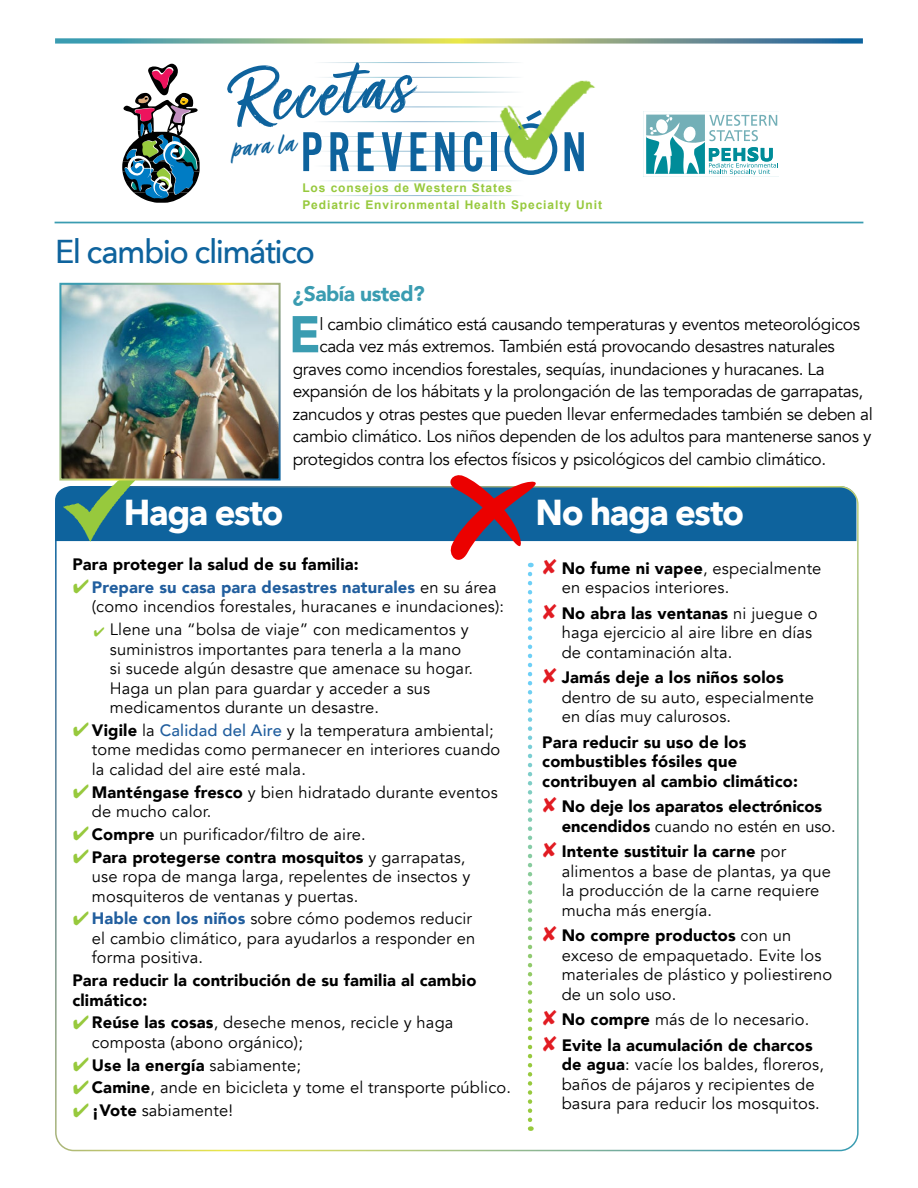
<style>
.page{position:relative;width:918px;height:1188px;background:#fff}
.page>*{position:absolute;margin:0;border:0;box-sizing:border-box;transform-origin:0 0}
.t1{font:85.5px "Turbinado Pro";color:#0e639d}
.t2{font:58.35px "Alternate Got No 2 D";letter-spacing:.08em;color:#0e639d}
.t3{font:900 51.15px "Avenir";color:#3a9cb1}
.t4{font:700 36px "Avenir Next";letter-spacing:-.04em;color:#fff}
.t5{font:500 33px "Avenir Next";letter-spacing:-.05em;color:#0e639d}
.t6{font:33px "Turbinado Pro";color:#0e639d}
.t7{font:900 21px "Avenir";letter-spacing:-.025em;color:#3a9cb1}
.t8{font:17.25px "Avenir";letter-spacing:-.02em;color:#000}
.t9{font:16.5px/19.5px "Avenir";letter-spacing:.01em;color:#000}
.t10{font:900 16.5px/19.5px "Avenir";letter-spacing:.01em;color:#000}
.t11{font:900 16.5px/22.8px "Avenir";letter-spacing:.01em;color:#215e9e}
.t12{font:700 12px/16.5px "Arial";letter-spacing:.075em;color:#97c93d}
.s1{font-family:"ITC Avant Garde Pro";font-size:67.5px}
.s2{color:#000}
.s3{font-weight:400;color:#000}
.s4{font-weight:900}
.s5{font-weight:500;color:#215e9e}
.s6{font-weight:900;color:#215e9e}
.s7{font-weight:400}
</style>
<div class="page">
<svg style="left:55px;top:38px;width:808px;height:6px"></svg>
<svg style="left:643px;top:111px;width:135px;height:65px"></svg>
<img style="left:493px;top:77px;width:102px;height:90px">
<svg style="left:122px;top:64px;width:78px;height:139px"></svg>
<div style="left:55px;top:222px;width:808px;height:1px;border:1px solid #3a9cb1"></div>
<div style="left:55px;top:486px;width:801px;height:55px;background:#0e639d"></div>
<svg style="left:528px;top:574px;width:4px;height:557px"></svg>
<svg style="left:450px;top:475px;width:86px;height:92px"></svg>
<img style="left:62px;top:481px;width:78px;height:61px">
<img style="left:62px;top:286px;width:216px;height:192px">
<h1 class="t1" style="left:226px;top:54px;width:180px;rotate:-5deg">Recetas</h1>
<h2 class="t2" style="left:301px;top:121px;width:287px">PREVENCI<span class="s1">Ó</span>N</h2>
<h3 class="t6" style="left:230px;top:131px;width:65px;rotate:-5deg">para la</h3>
<p class="t12" style="left:302px;top:180px;width:301px">Los consejos de Western States<br>Pediatric Environmental Health Specialty Unit</p>
<h3 class="t5" style="left:55px;top:224px;width:261px">El cambio climático</h3>
<p class="t7" style="left:293px;top:276px;width:134px">¿Sabía usted?</p>
<h3 class="t3" style="left:289px;top:291px;width:34px">E</h3>
<p class="t8" style="left:319px;top:314px;width:542px">l cambio climático está causando temperaturas y eventos meteorológicos</p>
<p class="t8" style="left:319px;top:336px;width:517px">cada vez más extremos. También está provocando desastres naturales</p>
<p class="t8" style="left:293px;top:359px;width:534px">graves como incendios forestales, sequías, inundaciones y huracanes. La</p>
<p class="t8" style="left:293px;top:381px;width:572px">expansión de los hábitats y la prolongación de las temporadas de garrapatas,</p>
<p class="t8" style="left:293px;top:404px;width:582px">zancudos y otras pestes que pueden llevar enfermedades también se deben al</p>
<p class="t8" style="left:293px;top:426px;width:580px">cambio climático. Los niños dependen de los adultos para mantenerse sanos y</p>
<p class="t8" style="left:293px;top:449px;width:535px">protegidos contra los efectos físicos y psicológicos del cambio climático.</p>
<h3 class="t4" style="left:124px;top:481px;width:161px">Haga esto</h3>
<h3 class="t4" style="left:536px;top:481px;width:210px">No haga esto</h3>
<p class="t11" style="left:92px;top:553px;width:406px;text-indent:-20px"><span class="s2">Para proteger la salud de su familia:<br></span>Prepare su casa para desastres naturales <span class="s3">en su área</span></p>
<p class="t9" style="left:110px;top:596px;width:396px;line-height:22.8px;text-indent:-18px">(como incendios forestales, huracanes e inundaciones):<br>Llene una “bolsa de viaje” con medicamentos y</p>
<p class="t9" style="left:110px;top:640px;width:365px">suministros importantes para tenerla a la mano si sucede algún desastre que amenace su hogar.<br>Haga un plan para guardar y acceder a sus medicamentos durante un desastre.</p>
<p class="t9" style="left:92px;top:721px;width:410px"><span class="s4">Vigile</span> la <span class="s5">Calidad del Aire</span> y la temperatura ambiental; tome medidas como permanecer en interiores cuando la calidad del aire esté mala.</p>
<p class="t9" style="left:92px;top:783px;width:407px"><span class="s4">Manténgase fresco</span> y bien hidratado durante eventos de mucho calor.</p>
<p class="t9" style="left:92px;top:823px;width:375px;line-height:22.8px"><span class="s4">Compre</span> un purificador/filtro de aire.<br><span class="s4">Para protegerse contra mosquitos</span> y garrapatas,</p>
<p class="t9" style="left:92px;top:867px;width:380px">use ropa de manga larga, repelentes de insectos y mosquiteros de ventanas y puertas.</p>
<p class="t9" style="left:92px;top:909px;width:385px"><span class="s6">Hable con los niños</span> sobre cómo podemos reducir el cambio climático, para ayudarlos a responder en forma positiva.</p>
<p class="t10" style="left:72px;top:970px;width:406px">Para reducir la contribución de su familia al cambio climático:</p>
<p class="t9" style="left:92px;top:1013px;width:363px"><span class="s4">Reúse las cosas</span>, deseche menos, recicle y haga composta (abono orgánico);</p>
<p class="t9" style="left:92px;top:1054px;width:421px;line-height:22.8px"><span class="s4">Use la energía</span> sabiamente;<br><span class="s4">Camine</span>, ande en bicicleta y tome el transporte público. <span class="s4">¡Vote</span> sabiamente!</p>
<p class="t9" style="left:562px;top:559px;width:261px"><span class="s4">No fume ni vapee</span>, especialmente en espacios interiores.</p>
<p class="t9" style="left:562px;top:604px;width:257px"><span class="s4">No abra las ventanas</span> ni juegue o haga ejercicio al aire libre en días de contaminación alta.</p>
<p class="t10" style="left:562px;top:667px;width:223px">Jamás deje a los niños solos</p>
<p class="t9" style="left:562px;top:688px;width:254px">dentro de su auto, especialmente en días muy calurosos.</p>
<p class="t10" style="left:542px;top:732px;width:257px">Para reducir su uso de los combustibles fósiles que contribuyen al cambio climático:</p>
<p class="t10" style="left:562px;top:796px;width:276px">No deje los aparatos electrónicos encendidos <span class="s7">cuando no estén en uso.</span></p>
<p class="t9" style="left:562px;top:842px;width:271px"><span class="s4">Intente sustituir la carne</span> por alimentos a base de plantas, ya que la producción de la carne requiere mucha más energía.</p>
<p class="t9" style="left:562px;top:926px;width:272px"><span class="s4">No compre productos</span> con un exceso de empaquetado. Evite los materiales de plástico y poliestireno de un solo uso.</p>
<p class="t10" style="left:562px;top:1006px;width:252px;line-height:25.5px">No compre <span class="s7">más de lo necesario.<br></span>Evite la acumulación de charcos</p>
<p class="t9" style="left:562px;top:1055px;width:264px"><span class="s4">de agua</span>: vacíe los baldes, floreros, baños de pájaros y recipientes de basura para reducir los mosquitos.</p>
</div>
